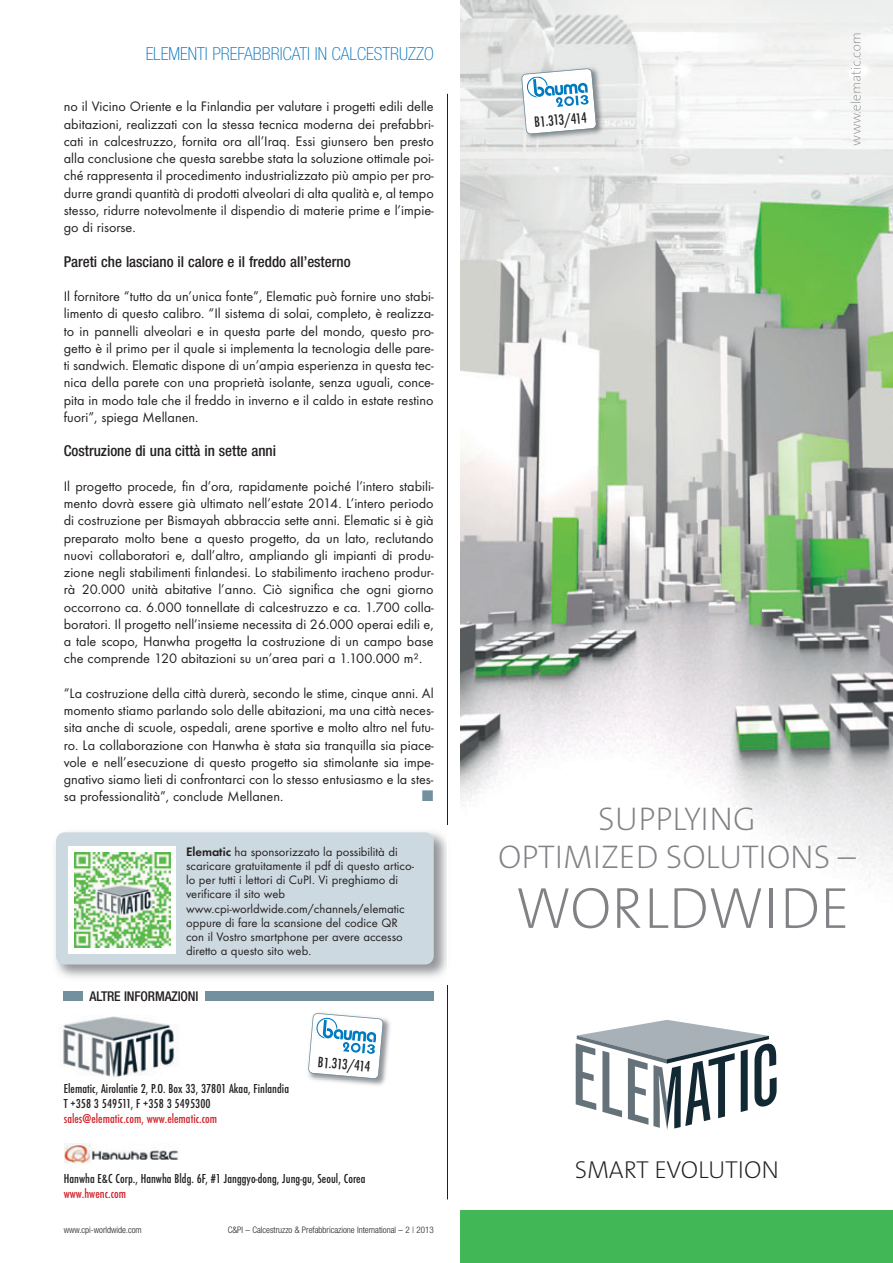
<style>
.page{position:relative;width:893px;height:1263px;background:#fff}
.page>*{position:absolute;margin:0;border:0;box-sizing:border-box;transform-origin:0 0}
.t1{font:200 58.5px "The Sans B2";color:#808285}
.t2{font:200 33px/37.5px "The Sans B2";color:#808285;text-align:center}
.t3{font:200 24.6px "The Sans B Plus W2";letter-spacing:-.01em;color:#231f20}
.t4{font:100 condensed 18px "Helvetica Neue";color:#0372bb}
.t5{font:500 condensed 15.6px "Futura T";color:#231f20}
.t6{font:500 condensed 15px "Helvetica Neue";color:#231f20}
.t7{font:14.25px/17.2px "Futura T";color:#231f20;text-align:justify}
.t8{font:14.25px "European Pi Three";color:#73909f}
.t9{font:500 condensed 13.5px/15px "Futura T";letter-spacing:.005em;color:#231f20}
.t10{font:500 condensed 13.5px "Futura T";letter-spacing:.005em;color:#d1232a}
.t11{font:500 condensed 13.5px "Helvetica Neue";letter-spacing:-.01em;color:#231f20}
.t12{font:12.75px/14.2px "Futura T";color:#231f20}
.t13{font:300 condensed 9px "Helvetica Neue";color:#231f20}
.s1{font-weight:600}
</style>
<div class="page">
<img style="left:460px;top:0;width:433px;height:1105px">
<img style="left:850px;top:34px;width:10px;height:11px">
<img style="left:850px;top:45px;width:10px;height:100px">
<svg style="left:576px;top:1020px;width:201px;height:110px"></svg>
<div style="left:460px;top:1210px;width:433px;height:53px;background:#42b756"></div>
<img style="left:62px;top:1016px;width:116px;height:61px">
<div style="left:64px;top:991px;width:19px;height:10px;background:#73909f"></div>
<div style="left:206px;top:991px;width:228px;height:10px;background:#73909f"></div>
<img style="left:312px;top:1018px;width:78px;height:68px">
<svg style="left:308px;top:1013px;width:76px;height:66px"></svg>
<img style="left:515px;top:62px;width:94px;height:85px">
<svg style="left:521px;top:68px;width:76px;height:67px"></svg>
<hr style="left:447px;top:94px;width:1px;height:1105px;background:#231f20">
<img style="left:55px;top:832px;width:392px;height:146px">
<img style="left:447px;top:825px;width:1px;height:159px">
<div style="left:56px;top:832px;width:378px;height:132px;background:#cdd9e0;border-radius:9px"></div>
<div style="left:68px;top:846px;width:107px;height:108px;background:#fff"></div>
<img style="left:74px;top:852px;width:96px;height:96px">
<img style="left:64px;top:1143px;width:114px;height:21px">
<p class="t4" style="left:146px;top:47px;width:290px">ELEMENTI PREFABBRICATI IN CALCESTRUZZO</p>
<p class="t7" style="left:64px;top:99px;width:371px">no il Vicino Oriente e la Finlandia per valutare i progetti edili delle abitazioni, realizzati con la stessa tecnica moderna dei prefabbri&shy;cati in calcestruzzo, fornita ora all’Iraq. Essi giunsero ben presto alla conclusione che questa sarebbe stata la soluzione ottimale poi&shy;ché rappresenta il procedimento industrializzato più ampio per pro&shy;durre grandi quantità di prodotti alveolari di alta qualità e, al tempo stesso, ridurre notevolmente il dispendio di materie prime e l’impie&shy;go di risorse.</p>
<p class="t6" style="left:64px;top:256px;width:288px">Pareti che lasciano il calore e il freddo all’esterno</p>
<p class="t7" style="left:64px;top:289px;width:371px">Il fornitore “tutto da un’unica fonte”, Elematic può fornire uno stabi&shy;limento di questo calibro. “Il sistema di solai, completo, è realizza&shy;to in pannelli alveolari e in questa parte del mondo, questo pro&shy;getto è il primo per il quale si implementa la tecnologia delle pare&shy;ti sandwich. Elematic dispone di un’ampia esperienza in questa tec&shy;nica della parete con una proprietà isolante, senza uguali, conce&shy;pita in modo tale che il freddo in inverno e il caldo in estate restino fuori”, spiega Mellanen.</p>
<p class="t6" style="left:64px;top:446px;width:214px">Costruzione di una città in sette anni</p>
<p class="t7" style="left:64px;top:479px;width:371px">Il progetto procede, fin d’ora, rapidamente poiché l’intero stabili&shy;mento dovrà essere già ultimato nell’estate 2014. L’intero periodo di costruzione per Bismayah abbraccia sette anni. Elematic si è già preparato molto bene a questo progetto, da un lato, reclutando nuovi collaboratori e, dall’altro, ampliando gli impianti di produ&shy;zione negli stabilimenti finlandesi. Lo stabilimento iracheno produr&shy;rà 20.000 unità abitative l’anno. Ciò significa che ogni giorno occorrono ca. 6.000 tonnellate di calcestruzzo e ca. 1.700 colla&shy;boratori. Il progetto nell’insieme necessita di 26.000 operai edili e, a tale scopo, Hanwha progetta la costruzione di un campo base che comprende 120 abitazioni su un’area pari a 1.100.000 m².</p>
<p class="t7" style="left:64px;top:686px;width:371px">“La costruzione della città durerà, secondo le stime, cinque anni. Al momento stiamo parlando solo delle abitazioni, ma una città neces&shy;sita anche di scuole, ospedali, arene sportive e molto altro nel futu&shy;ro. La collaborazione con Hanwha è stata sia tranquilla sia piace&shy;vole e nell’esecuzione di questo progetto sia stimolante sia impe&shy;gnativo siamo lieti di confrontarci con lo stesso entusiasmo e la stes&shy;sa professionalità”, conclude Mellanen.</p>
<p class="t8" style="left:422px;top:788px;width:13px">-</p>
<p class="t12" style="left:186px;top:845px;width:229px"><span class="s1">Elematic</span> ha sponsorizzato la possibilità di scaricare gratuitamente il pdf di questo artico&shy;lo per tutti i lettori di CuPI. Vi preghiamo di verificare il sito web www.cpi-worldwide.com/channels/elematic oppure di fare la scansione del codice QR con il Vostro smartphone per avere accesso diretto a questo sito web.</p>
<p class="t11" style="left:90px;top:991px;width:111px">ALTRE INFORMAZIONI</p>
<p class="t9" style="left:64px;top:1082px;width:227px">Elematic, Airolantie 2, P.O. Box 33, 37801 Akaa, Finlandia<br>T +358 3 549511, F +358 3 5495300</p>
<p class="t10" style="left:64px;top:1113px;width:155px">sales@elematic.com, www.elematic.com</p>
<p class="t5" style="left:318px;top:1056px;width:54px;rotate:5deg">B1.313/414</p>
<p class="t9" style="left:64px;top:1172px;width:303px">Hanwha E&amp;C Corp., Hanwha Bldg. 6F, #1 Janggyo-dong, Jung-gu, Seoul, Corea</p>
<p class="t10" style="left:64px;top:1188px;width:64px">www.hwenc.com</p>
<p class="t13" style="left:64px;top:1226px;width:80px">www.cpi-worldwide.com</p>
<p class="t13" style="left:228px;top:1226px;width:208px">C&amp;PI – Calcestruzzo &amp; Prefabbricazione International – 2 | 2013</p>
<p class="t5" style="left:534px;top:116px;width:54px;rotate:-5deg">B1.313/414</p>
<h2 class="t2" style="left:498px;top:802px;width:359px">SUPPLYING<br>OPTIMIZED SOLUTIONS –</h2>
<h1 class="t1" style="left:515px;top:878px;width:336px">WORLDWIDE</h1>
<h3 class="t3" style="left:575px;top:1155px;width:206px">SMART EVOLUTION</h3>
</div>
